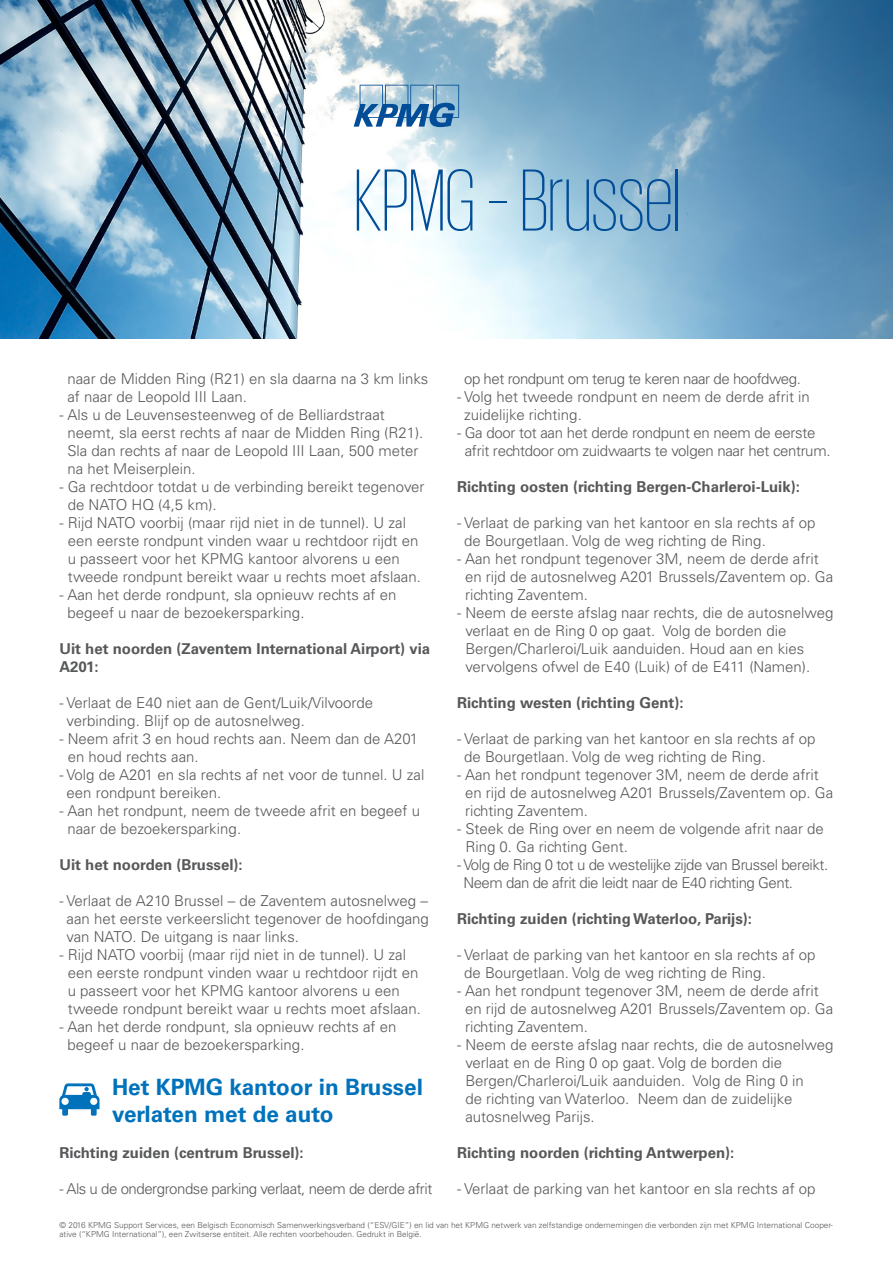
<style>
.page{position:relative;width:893px;height:1263px;background:#fff}
.page>*{position:absolute;margin:0;border:0;box-sizing:border-box;transform-origin:0 0}
.t1{font:200 90px "KPMG App";letter-spacing:-.01em;color:#014d97}
.t2{font:700 22.5px/27px "Univers";color:#0072bc}
.t3{font:300 15px/18px "Univers";color:#57585a}
.t4{font:700 15px/18px "Univers";color:#57585a}
.t5{font:300 15px/18px "Univers";letter-spacing:-.03em;color:#57585a}
.t6{font:300 15px/18px "Univers";letter-spacing:-.02em;color:#57585a}
.t7{font:300 8.25px/9.9px "Univers";color:#57585a}
</style>
<div class="page">
<svg style="left:59px;top:1083px;width:40px;height:33px"></svg>
<img style="left:0;top:0;width:893px;height:339px">
<svg style="left:354px;top:85px;width:105px;height:42px;background:#7ca6c8"></svg>
<p class="t1" style="left:354px;top:157px;width:328px">KPMG – Brussel</p>
<p class="t3" style="left:67px;top:369px;width:362px">naar de Midden Ring (R21) en sla daarna na 3 km links af naar de Leopold III Laan.</p>
<p class="t3" style="left:67px;top:405px;width:358px;text-indent:-8px">- Als u de Leuvensesteenweg of de Belliardstraat neemt, sla eerst rechts af naar de Midden Ring (R21).<br>Sla dan rechts af naar de Leopold III Laan, 500 meter na het Meiserplein.</p>
<p class="t3" style="left:68px;top:477px;width:358px;text-indent:-8px">- Ga rechtdoor totdat u de verbinding bereikt tegenover de NATO HQ (4,5 km).</p>
<p class="t3" style="left:68px;top:513px;width:355px;text-indent:-8px">- Rijd NATO voorbij (maar rijd niet in de tunnel). U zal een eerste rondpunt vinden waar u rechtdoor rijdt en u passeert voor het KPMG kantoor alvorens u een tweede rondpunt bereikt waar u rechts moet afslaan.</p>
<p class="t3" style="left:67px;top:585px;width:331px;text-indent:-8px">- Aan het derde rondpunt, sla opnieuw rechts af en begeef u naar de bezoekersparking.</p>
<p class="t4" style="left:59px;top:639px;width:372px">Uit het noorden (Zaventem International Airport) via<br>A201:</p>
<p class="t3" style="left:67px;top:693px;width:308px;text-indent:-7px">- Verlaat de E40 niet aan de Gent/Luik/Vilvoorde verbinding. Blijf op de autosnelweg.</p>
<p class="t3" style="left:68px;top:729px;width:352px;text-indent:-8px">- Neem afrit 3 en houd rechts aan. Neem dan de A201 en houd rechts aan.</p>
<p class="t3" style="left:67px;top:765px;width:359px;text-indent:-7px">- Volg de A201 en sla rechts af net voor de tunnel. U zal een rondpunt bereiken.</p>
<p class="t3" style="left:67px;top:801px;width:354px;text-indent:-8px">- Aan het rondpunt, neem de tweede afrit en begeef u naar de bezoekersparking.</p>
<p class="t4" style="left:59px;top:855px;width:185px">Uit het noorden (Brussel):</p>
<p class="t3" style="left:67px;top:891px;width:364px;text-align:justify;text-indent:-7px">- Verlaat de A210 Brussel – de Zaventem autosnelweg – aan het eerste verkeerslicht tegenover de hoofdingang van NATO. De uitgang is naar links.</p>
<p class="t3" style="left:68px;top:945px;width:355px;text-indent:-8px">- Rijd NATO voorbij (maar rijd niet in de tunnel). U zal een eerste rondpunt vinden waar u rechtdoor rijdt en u passeert voor het KPMG kantoor alvorens u een tweede rondpunt bereikt waar u rechts moet afslaan.</p>
<p class="t3" style="left:67px;top:1017px;width:331px;text-indent:-8px">- Aan het derde rondpunt, sla opnieuw rechts af en begeef u naar de bezoekersparking.</p>
<p class="t2" style="left:112px;top:1073px;width:312px">Het KPMG kantoor in Brussel verlaten met de auto</p>
<p class="t4" style="left:59px;top:1143px;width:246px">Richting zuiden (centrum Brussel):</p>
<p class="t5" style="left:59px;top:1179px;width:374px">- Als u de ondergrondse parking verlaat, neem de derde afrit</p>
<p class="t5" style="left:464px;top:369px;width:338px">op het rondpunt om terug te keren naar de hoofdweg.</p>
<p class="t3" style="left:464px;top:387px;width:347px;text-indent:-7px">- Volg het tweede rondpunt en neem de derde afrit in zuidelijke richting.</p>
<p class="t6" style="left:465px;top:423px;width:367px;text-indent:-8px">- Ga door tot aan het derde rondpunt en neem de eerste afrit rechtdoor om zuidwaarts te volgen naar het centrum.</p>
<p class="t4" style="left:457px;top:477px;width:344px">Richting oosten (richting Bergen-Charleroi-Luik):</p>
<p class="t3" style="left:464px;top:513px;width:353px;text-indent:-7px">- Verlaat de parking van het kantoor en sla rechts af op de Bourgetlaan. Volg de weg richting de Ring.</p>
<p class="t3" style="left:465px;top:549px;width:370px;text-indent:-8px">- Aan het rondpunt tegenover 3M, neem de derde afrit en rijd de autosnelweg A201 Brussels/Zaventem op. Ga richting Zaventem.</p>
<p class="t3" style="left:465px;top:603px;width:370px;text-indent:-8px">- Neem de eerste afslag naar rechts, die de autosnelweg verlaat en de Ring 0 op gaat. Volg de borden die Bergen/Charleroi/Luik aanduiden. Houd aan en kies vervolgens ofwel de E40 (Luik) of de E411 (Namen).</p>
<p class="t4" style="left:457px;top:693px;width:228px">Richting westen (richting Gent):</p>
<p class="t3" style="left:464px;top:729px;width:353px;text-indent:-7px">- Verlaat de parking van het kantoor en sla rechts af op de Bourgetlaan. Volg de weg richting de Ring.</p>
<p class="t3" style="left:465px;top:765px;width:370px;text-indent:-8px">- Aan het rondpunt tegenover 3M, neem de derde afrit en rijd de autosnelweg A201 Brussels/Zaventem op. Ga richting Zaventem.</p>
<p class="t3" style="left:465px;top:819px;width:360px;text-indent:-8px">- Steek de Ring over en neem de volgende afrit naar de<br>Ring 0. Ga richting Gent.</p>
<p class="t5" style="left:463px;top:855px;width:366px;text-indent:-6px">- Volg de Ring 0 tot u de westelijke zijde van Brussel bereikt.<br>Neem dan de afrit die leidt naar de E40 richting Gent.</p>
<p class="t4" style="left:457px;top:909px;width:297px">Richting zuiden (richting Waterloo, Parijs):</p>
<p class="t3" style="left:464px;top:945px;width:353px;text-indent:-7px">- Verlaat de parking van het kantoor en sla rechts af op de Bourgetlaan. Volg de weg richting de Ring.</p>
<p class="t3" style="left:465px;top:981px;width:370px;text-indent:-8px">- Aan het rondpunt tegenover 3M, neem de derde afrit en rijd de autosnelweg A201 Brussels/Zaventem op. Ga richting Zaventem.</p>
<p class="t3" style="left:465px;top:1035px;width:370px;text-indent:-8px">- Neem de eerste afslag naar rechts, die de autosnelweg verlaat en de Ring 0 op gaat. Volg de borden die Bergen/Charleroi/Luik aanduiden. Volg de Ring 0 in<br>de richting van Waterloo. Neem dan de zuidelijke autosnelweg Parijs.</p>
<p class="t4" style="left:457px;top:1143px;width:279px">Richting noorden (richting Antwerpen):</p>
<p class="t3" style="left:457px;top:1179px;width:360px">- Verlaat de parking van het kantoor en sla rechts af op</p>
<p class="t7" style="left:60px;top:1220px;width:775px">© 2016 KPMG Support Services, een Belgisch Economisch Samenwerkingsverband (“ESV/GIE”) en lid van het KPMG netwerk van zelfstandige ondernemingen die verbonden zijn met KPMG International Cooper&shy;ative (“KPMG International”), een Zwitserse entiteit. Alle rechten voorbehouden. Gedrukt in België.</p>
</div>
